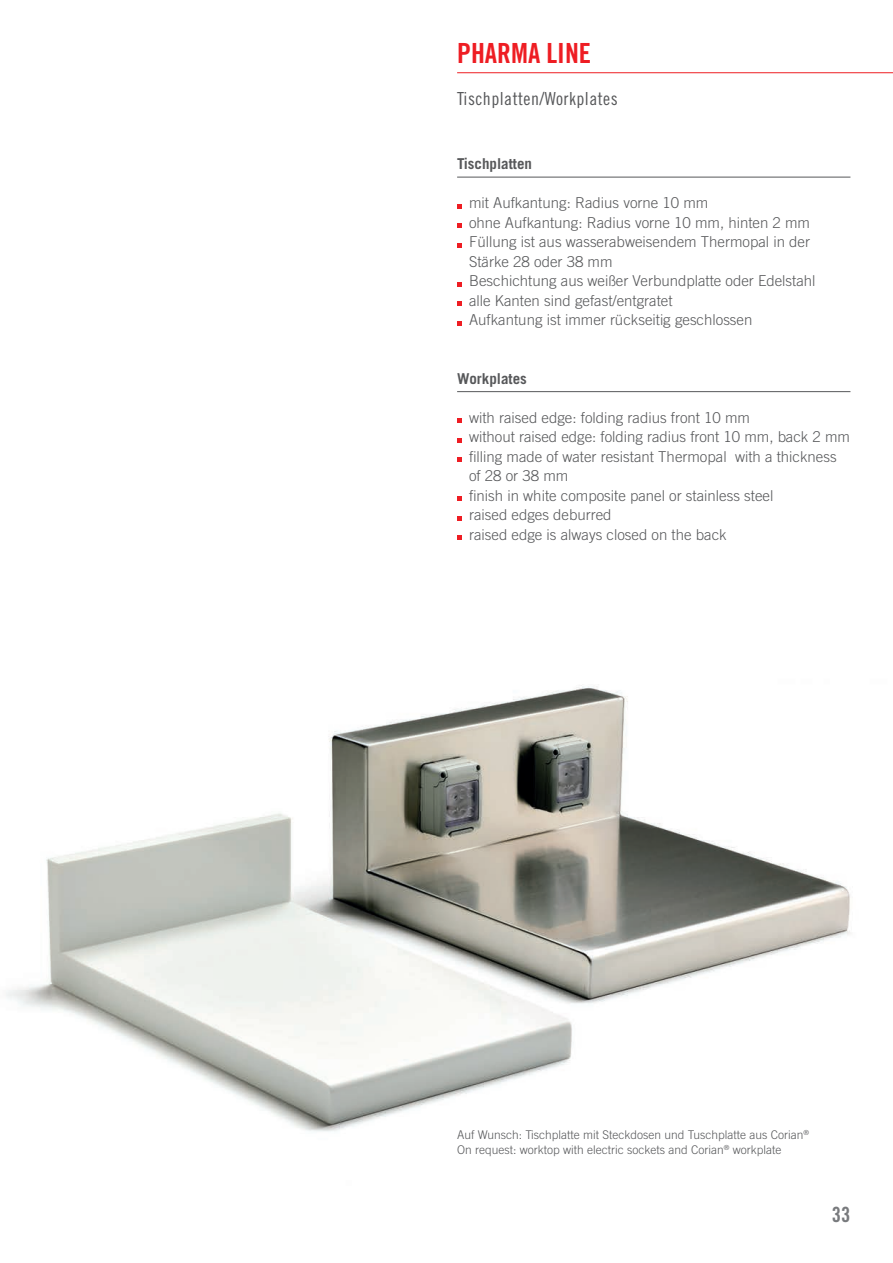
<style>
.page{position:relative;width:893px;height:1263px;background:#fff}
.page>*{position:absolute;margin:0;border:0;box-sizing:border-box;transform-origin:0 0}
.t1{font:27.75px "Trade Gothic LT Pro Bd Cn 20";color:#ee1d23}
.t2{font:21px "Trade Gothic LT Pro Bd Cn 20";color:#787a7d}
.t3{font:18px "Trade Gothic LT Pro Cn 18";letter-spacing:.025em;color:#57585a}
.t4{font:300 15px/19.5px "Trade Gothic LT Pro";color:#57585a}
.t5{font:700 15px "Trade Gothic LT Pro";color:#57585a}
.t6{font:300 12px/15px "Trade Gothic LT Pro";color:#57585a}
</style>
<div class="page">
<img style="left:6px;top:685px;width:845px;height:447px">
<hr style="left:457px;top:72px;width:436px;height:1px;background:#ee1d23">
<hr style="left:457px;top:177px;width:393px;height:1px;background:#57585a">
<hr style="left:457px;top:391px;width:393px;height:1px;background:#57585a">
<svg style="left:457px;top:204px;width:4px;height:4px"></svg>
<svg style="left:457px;top:224px;width:4px;height:4px"></svg>
<svg style="left:457px;top:243px;width:4px;height:4px"></svg>
<svg style="left:457px;top:282px;width:4px;height:4px"></svg>
<svg style="left:457px;top:302px;width:4px;height:4px"></svg>
<svg style="left:457px;top:321px;width:4px;height:4px"></svg>
<svg style="left:457px;top:419px;width:4px;height:4px"></svg>
<svg style="left:457px;top:438px;width:4px;height:4px"></svg>
<svg style="left:457px;top:458px;width:4px;height:4px"></svg>
<svg style="left:457px;top:497px;width:4px;height:4px"></svg>
<svg style="left:457px;top:516px;width:4px;height:4px"></svg>
<svg style="left:457px;top:536px;width:4px;height:4px"></svg>
<h1 class="t1" style="left:457px;top:36px;width:136px">PHARMA LINE</h1>
<p class="t3" style="left:457px;top:88px;width:162px">Tischplatten/Workplates</p>
<p class="t5" style="left:457px;top:155px;width:77px">Tischplatten</p>
<p class="t4" style="left:469px;top:193px;width:348px">mit Aufkantung: Radius vorne 10 mm<br>ohne Aufkantung: Radius vorne 10 mm, hinten 2 mm Füllung ist aus wasserabweisendem Thermopal in der Stärke 28 oder 38 mm<br>Beschichtung aus weißer Verbundplatte oder Edelstahl alle Kanten sind gefast/entgratet<br>Aufkantung ist immer rückseitig geschlossen</p>
<p class="t5" style="left:457px;top:369px;width:71px">Workplates</p>
<p class="t4" style="left:469px;top:408px;width:382px">with raised edge: folding radius front 10 mm<br>without raised edge: folding radius front 10 mm, back 2 mm filling made of water resistant Thermopal with a thickness of 28 or 38 mm<br>finish in white composite panel or stainless steel<br>raised edges deburred<br>raised edge is always closed on the back</p>
<p class="t6" style="left:457px;top:1127px;width:353px">Auf Wunsch: Tischplatte mit Steckdosen und Tuschplatte aus Corian<sup>®<br></sup>On request: worktop with electric sockets and Corian<sup>®</sup> workplate</p>
<h2 class="t2" style="left:832px;top:1202px;width:20px">33</h2>
</div>
